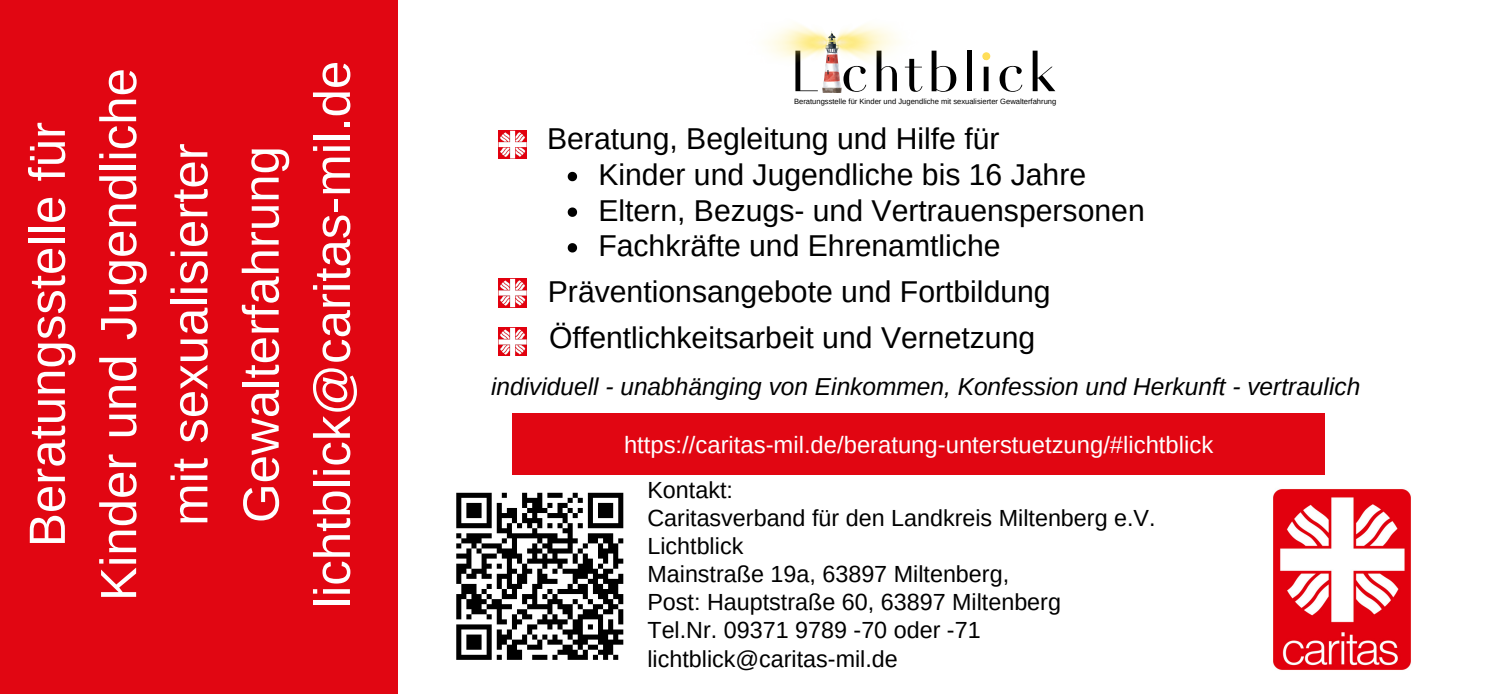
<style>
.page{position:relative;width:1489px;height:694px;background:#fff}
.page>*{position:absolute;margin:0;border:0;box-sizing:border-box;transform-origin:0 0}
.t1{font:77.5px "Fiona";letter-spacing:.065em;color:#000}
.t2{font:51px/71.2px "Arimo";color:#fff;text-align:center}
.t3{font:30.25px "Arimo";color:#000}
.t4{font:italic 24.5px "Arimo";color:#000}
.t5{font:23.75px "Arimo";color:#fff}
.t6{font:23.25px "Arimo";color:#000}
.t7{font:7.5px "Arimo";color:#000}
</style>
<div class="page">
<div style="left:0;top:1px;width:398px;height:693px;background:#e10612"></div>
<img style="left:1273px;top:489px;width:138px;height:181px">
<img style="left:499px;top:130px;width:28px;height:28px">
<img style="left:499px;top:279px;width:28px;height:28px">
<img style="left:499px;top:328px;width:28px;height:28px">
<div style="left:512px;top:413px;width:813px;height:62px;background:#e10612"></div>
<svg style="left:568px;top:172px;width:9px;height:9px"></svg>
<svg style="left:568px;top:207px;width:9px;height:10px"></svg>
<svg style="left:568px;top:243px;width:9px;height:9px"></svg>
<svg style="left:456px;top:492px;width:168px;height:168px"></svg>
<img style="left:822px;top:31px;width:20px;height:62px">
<img style="left:764px;top:24px;width:63px;height:44px">
<img style="left:836px;top:24px;width:64px;height:44px">
<p class="t2" style="left:12px;top:608px;width:549px;rotate:-90deg">Beratungsstelle für<br>Kinder und Jugendliche mit sexualisierter<br>Gewalterfahrung lichtblick@caritas-mil.de</p>
<h1 class="t1" style="left:792px;top:29px;width:265px">Lichtblick</h1>
<p class="t7" style="left:794px;top:97px;width:264px">Beratungsstelle für Kinder und Jugendliche mit sexualisierter Gewalterfahrung</p>
<p class="t3" style="left:547px;top:122px;width:454px">Beratung, Begleitung und Hilfe für</p>
<p class="t3" style="left:598px;top:158px;width:489px">Kinder und Jugendliche bis 16 Jahre</p>
<p class="t3" style="left:598px;top:193px;width:548px">Eltern, Bezugs- und Vertrauenspersonen</p>
<p class="t3" style="left:598px;top:229px;width:404px">Fachkräfte und Ehrenamtliche</p>
<h2 class="t3" style="left:548px;top:274px;width:504px">Präventionsangebote und Fortbildung</h2>
<p class="t3" style="left:549px;top:320px;width:487px">Öffentlichkeitsarbeit und Vernetzung</p>
<h2 class="t4" style="left:491px;top:373px;width:870px">individuell - unabhänging von Einkommen, Konfession und Herkunft - vertraulich</h2>
<h1 class="t5" style="left:624px;top:431px;width:591px">https://caritas-mil.de/beratung-unterstuetzung/#lichtblick</h1>
<h2 class="t6" style="left:647px;top:477px;width:87px">Kontakt:</h2>
<p class="t6" style="left:647px;top:505px;width:510px">Caritasverband für den Landkreis Miltenberg e.V.</p>
<p class="t6" style="left:647px;top:533px;width:97px">Lichtblick</p>
<p class="t6" style="left:647px;top:561px;width:363px">Mainstraße 19a, 63897 Miltenberg,</p>
<p class="t6" style="left:647px;top:589px;width:415px">Post: Hauptstraße 60, 63897 Miltenberg</p>
<p class="t6" style="left:647px;top:617px;width:335px">Tel.Nr. 09371 9789 -70 oder -71</p>
<p class="t6" style="left:647px;top:645px;width:252px">lichtblick@caritas-mil.de</p>
</div>
